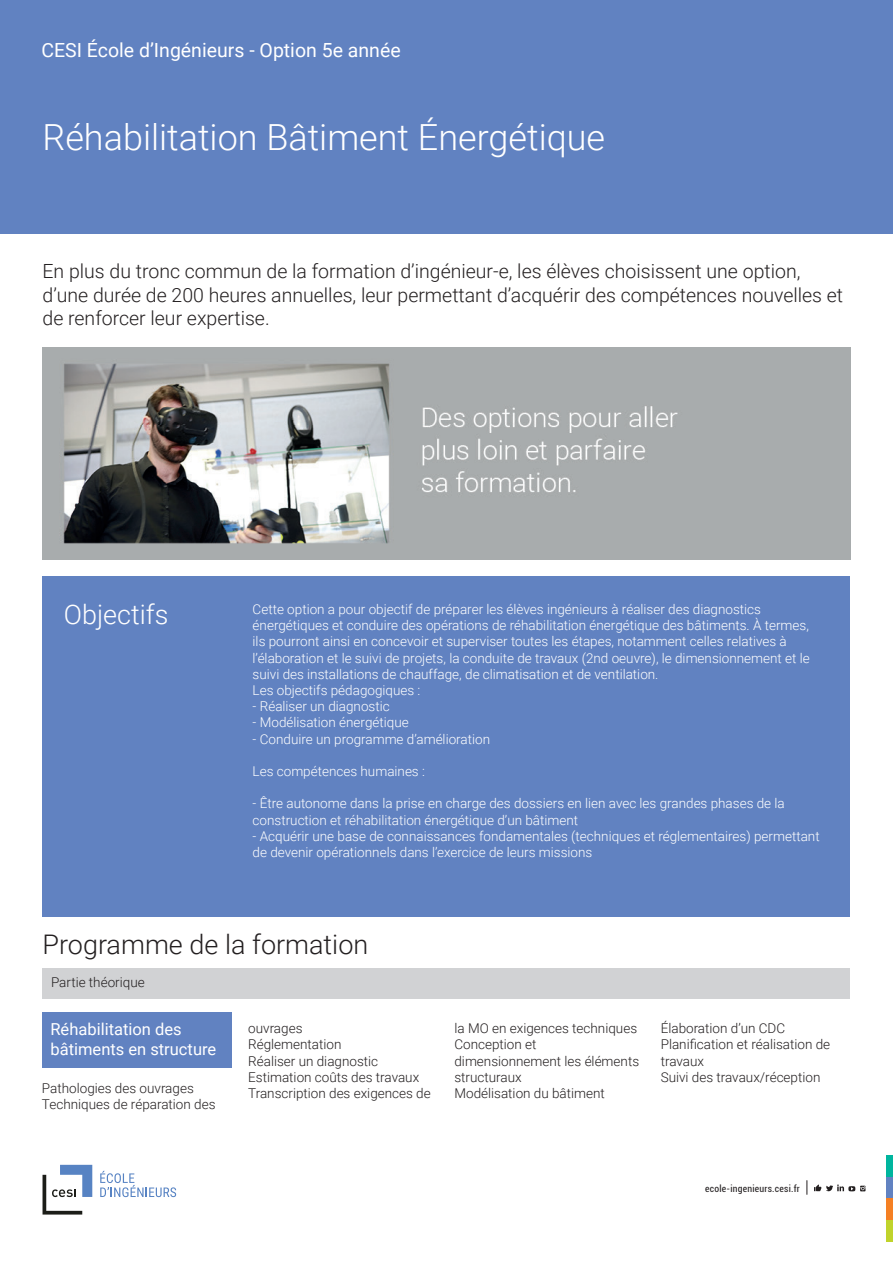
<style>
.page{position:relative;width:893px;height:1263px;background:#fff}
.page>*{position:absolute;margin:0;border:0;box-sizing:border-box;transform-origin:0 0}
.t1{font:300 36px "Roboto";color:#fff}
.t2{font:300 27px "Roboto";color:#231f20}
.t3{font:300 27px "Roboto";color:#fff}
.t4{font:300 19.5px/23.4px "Roboto";color:#231f20}
.t5{font:19.5px "Roboto";color:#fff}
.t6{font:16.5px/19.8px "Roboto";color:#fff}
.t7{font:300 13.5px/16.2px "Roboto";color:#fff}
.t8{font:300 13.5px/16.2px "Roboto";color:#231f20}
.t9{font:condensed 9.6px "Roboto";letter-spacing:.025em;color:#231f20}
</style>
<div class="page">
<div style="left:886px;top:1220px;width:7px;height:21px;background:#c0d32b"></div>
<div style="left:886px;top:1198px;width:7px;height:22px;background:#f58023"></div>
<div style="left:886px;top:1176px;width:7px;height:22px;background:#6182c1"></div>
<div style="left:886px;top:1155px;width:7px;height:21px;background:#00b59e"></div>
<svg style="left:807px;top:1180px;width:1px;height:14px"></svg>
<svg style="left:814px;top:1184px;width:51px;height:7px"></svg>
<svg style="left:43px;top:1165px;width:49px;height:49px"></svg>
<svg style="left:100px;top:1171px;width:76px;height:26px"></svg>
<div style="left:0;top:0;width:893px;height:234px;background:#6182c1"></div>
<div style="left:43px;top:968px;width:807px;height:31px;background:#d1d2d4"></div>
<div style="left:42px;top:1012px;width:189px;height:56px;background:#6182c1"></div>
<img style="left:43px;top:347px;width:807px;height:213px">
<div style="left:43px;top:577px;width:807px;height:340px;background:#6182c1"></div>
<h3 class="t5" style="left:41px;top:37px;width:361px">CESI École d’Ingénieurs - Option 5e année</h3>
<h1 class="t1" style="left:43px;top:112px;width:564px">Réhabilitation Bâtiment Énergétique</h1>
<h3 class="t4" style="left:43px;top:259px;width:802px">En plus du tronc commun de la formation d’ingénieur-e, les élèves choisissent une option, d’une durée de 200 heures annuelles, leur permettant d’acquérir des compétences nouvelles et de renforcer leur expertise.</h3>
<h2 class="t3" style="left:64px;top:596px;width:106px">Objectifs</h2>
<p class="t7" style="left:253px;top:601px;width:559px">Cette option a pour objectif de préparer les élèves ingénieurs à réaliser des diagnostics énergétiques et conduire des opérations de réhabilitation énergétique des bâtiments. À termes, ils pourront ainsi en concevoir et superviser toutes les étapes, notamment celles relatives à l’élaboration et le suivi de projets, la conduite de travaux (2nd oeuvre), le dimensionnement et le suivi des installations de chauffage, de climatisation et de ventilation.<br>Les objectifs pédagogiques :</p>
<p class="t7" style="left:253px;top:698px;width:139px">- Réaliser un diagnostic</p>
<p class="t7" style="left:253px;top:714px;width:158px">- Modélisation énergétique</p>
<p class="t7" style="left:253px;top:730px;width:239px">- Conduire un programme d’amélioration</p>
<p class="t7" style="left:253px;top:763px;width:174px">Les compétences humaines :</p>
<p class="t7" style="left:253px;top:795px;width:534px">- Être autonome dans la prise en charge des dossiers en lien avec les grandes phases de la construction et réhabilitation énergétique d’un bâtiment</p>
<p class="t7" style="left:253px;top:827px;width:569px">- Acquérir une base de connaissances fondamentales (techniques et réglementaires) permettant de devenir opérationnels dans l’exercice de leurs missions</p>
<h2 class="t2" style="left:43px;top:925px;width:327px">Programme de la formation</h2>
<p class="t8" style="left:51px;top:974px;width:95px">Partie théorique</p>
<p class="t6" style="left:50px;top:1019px;width:167px">Réhabilitation des bâtiments en structure</p>
<p class="t8" style="left:42px;top:1079px;width:175px">Pathologies des ouvrages<br>Techniques de réparation des</p>
<p class="t8" style="left:248px;top:1020px;width:184px">ouvrages<br>Réglementation<br>Réaliser un diagnostic<br>Estimation coûts des travaux<br>Transcription des exigences de</p>
<p class="t8" style="left:454px;top:1020px;width:186px">la MO en exigences techniques<br>Conception et dimensionnement les éléments structuraux<br>Modélisation du bâtiment</p>
<p class="t8" style="left:661px;top:1020px;width:171px">Élaboration d’un CDC<br>Planification et réalisation de travaux<br>Suivi des travaux/réception</p>
<p class="t9" style="left:705px;top:1182px;width:96px">ecole-ingenieurs.cesi.fr</p>
</div>
